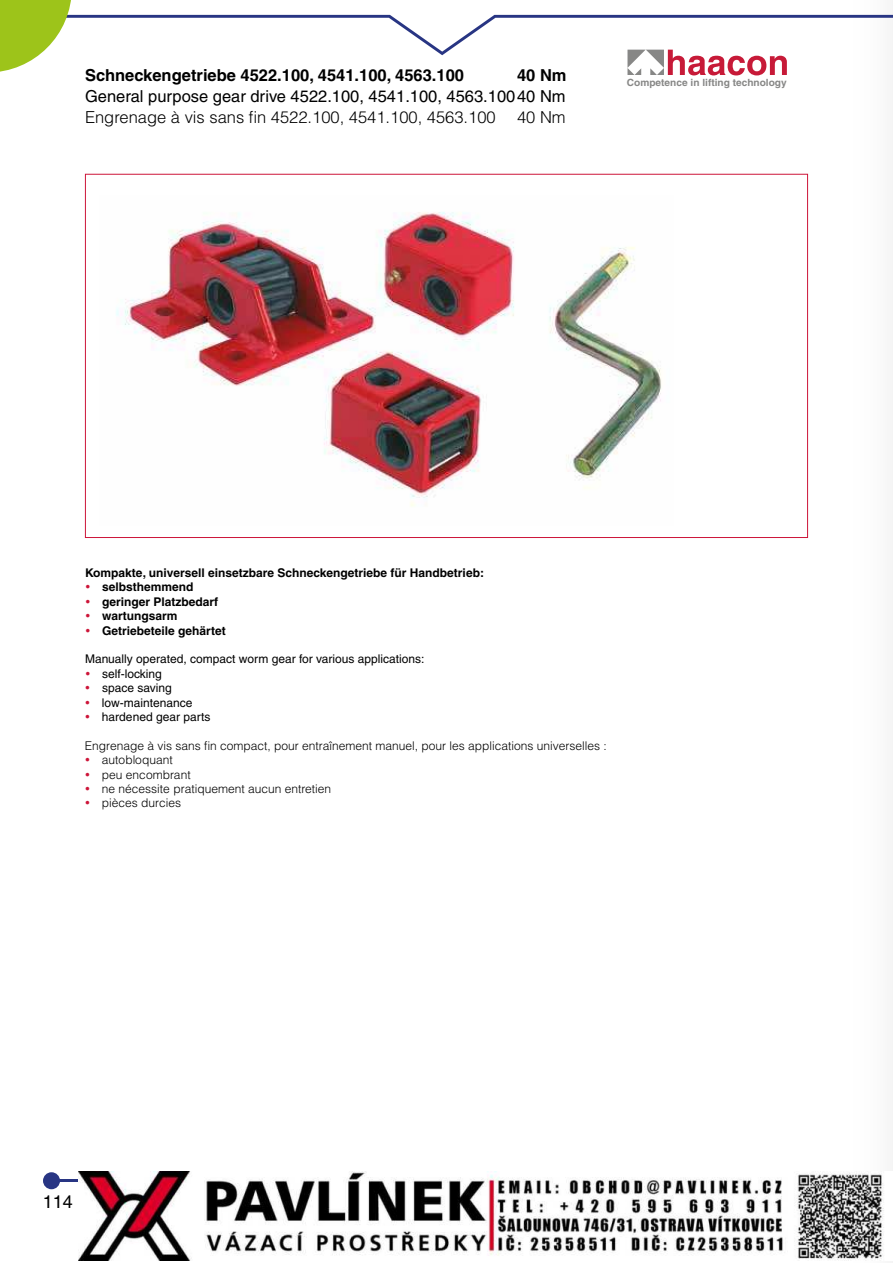
<style>
.page{position:relative;width:893px;height:1263px;background:#fff}
.page>*{position:absolute;margin:0;border:0;box-sizing:border-box;transform-origin:0 0}
.t1{font:18px "Helvetica";color:#000}
.t2{font:16.5px "Helvetica";color:#000}
.t3{font:300 16.5px "Helvetica";color:#000}
.t4{font:700 16.5px "Helvetica";color:#000}
.t5{font:300 12px/14.4px "Helvetica";color:#000}
.t6{font:700 12px/14.4px "Helvetica";color:#000}
.t7{font:12px/14.4px "Helvetica";color:#000}
.t8{font:700 9.9px "Helvetica";color:#878786}
</style>
<div class="page">
<hr style="left:52px;top:1180px;width:841px;height:2px;background:#283583">
<div style="left:43px;top:1172px;width:17px;height:17px;background:#283583;border-radius:50%"></div>
<svg style="left:865px;top:75px;width:28px;height:1188px"></svg>
<img style="left:116px;top:212px;width:546px;height:295px">
<svg style="left:0;top:0;width:893px;height:75px"></svg>
<img style="left:79px;top:1171px;width:814px;height:89px">
<h2 class="t4" style="left:85px;top:65px;width:381px">Schneckengetriebe 4522.100, 4541.100, 4563.100</h2>
<h2 class="t4" style="left:517px;top:65px;width:51px">40 Nm</h2>
<h2 class="t2" style="left:85px;top:86px;width:482px">General purpose gear drive 4522.100, 4541.100, 4563.100 40 Nm</h2>
<h2 class="t3" style="left:85px;top:108px;width:412px">Engrenage à vis sans fin 4522.100, 4541.100, 4563.100</h2>
<h2 class="t3" style="left:517px;top:108px;width:50px">40 Nm</h2>
<p class="t8" style="left:627px;top:77px;width:161px">Competence in lifting technology</p>
<p class="t6" style="left:102px;top:565px;width:383px;text-indent:-17px">Kompakte, universell einsetzbare Schneckengetriebe für Handbetrieb: selbsthemmend<br>geringer Platzbedarf<br>wartungsarm<br>Getriebeteile gehärtet</p>
<p class="t7" style="left:102px;top:652px;width:324px;text-indent:-17px">Manually operated, compact worm gear for various applications: self-locking<br>space saving<br>low-maintenance<br>hardened gear parts</p>
<p class="t5" style="left:102px;top:738px;width:507px;text-indent:-17px">Engrenage à vis sans fin compact, pour entraînement manuel, pour les applications universelles : autobloquant<br>peu encombrant<br>ne nécessite pratiquement aucun entretien<br>pièces durcies</p>
<h1 class="t1" style="left:43px;top:1191px;width:32px">114</h1>
</div>
